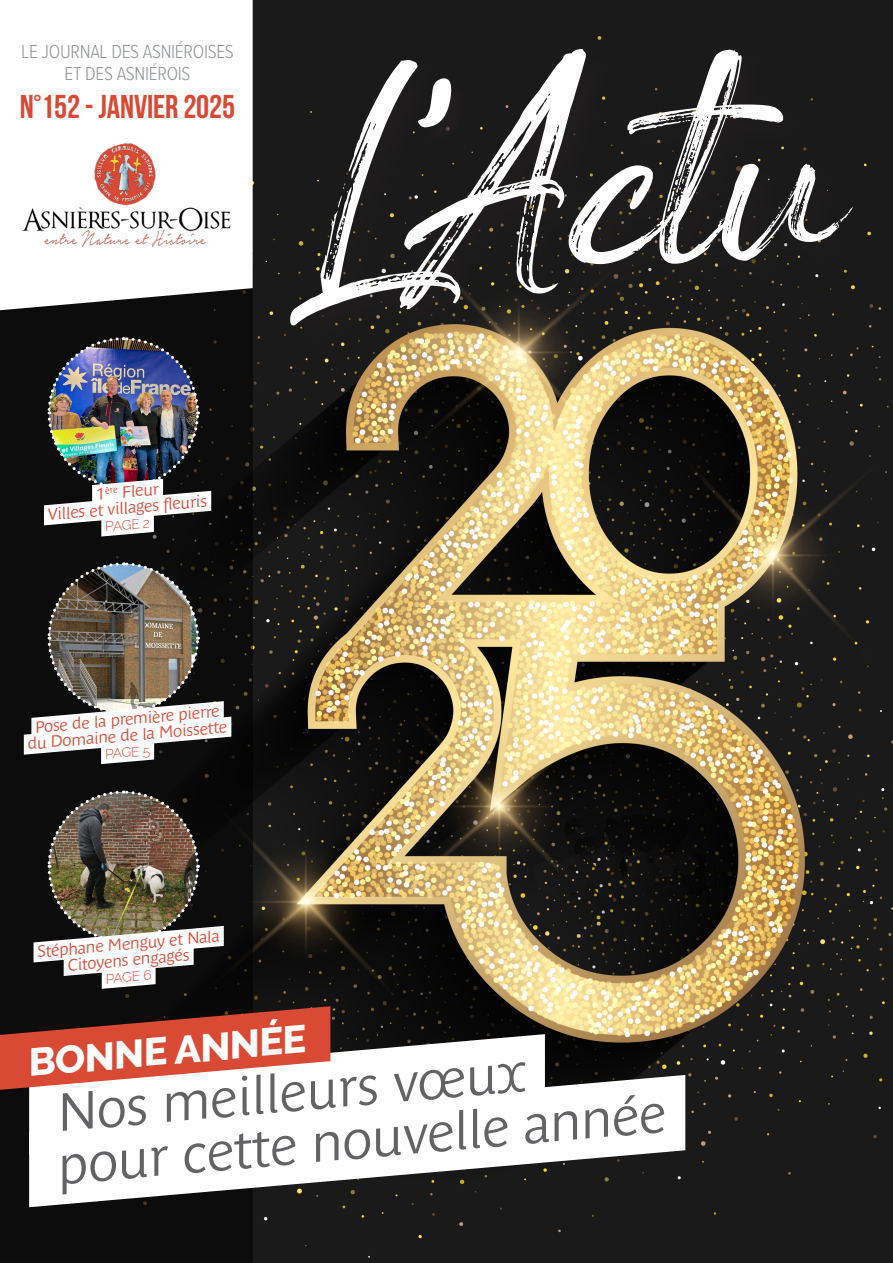
<style>
.page{position:relative;width:893px;height:1263px;background:#fff}
.page>*{position:absolute;margin:0;border:0;box-sizing:border-box;transform-origin:0 0}
.t1{font:52.8px "Parisine Plus Std Gris";color:#636366}
.t2{font:800 38.55px "Raleway";color:#fff}
.t3{font:700 33px "Bebas Neue";letter-spacing:-.005em;color:#d94a35}
.t4{font:300 19.5px "Proxima Nova Cond";letter-spacing:-.015em;color:#939598}
.t5{font:16.05px "Parisine Plus Std Gris";color:#d94a35}
.t6{font:300 13.35px "Raleway";color:#d94a35}
</style>
<div class="page">
<img style="left:253px;top:0;width:640px;height:1263px">
<div style="left:0;top:268px;width:253px;height:995px;background:#0c0c0c"></div>
<svg style="left:0;top:0;width:253px;height:310px"></svg>
<img style="left:16px;top:140px;width:225px;height:111px">
<svg style="left:253px;top:990px;width:367px;height:41px;background:#534c39"></svg>
<svg style="left:29px;top:1031px;width:731px;height:220px"></svg>
<svg style="left:0;top:1006px;width:330px;height:84px"></svg>
<svg style="left:274px;top:33px;width:612px;height:329px;background:#363228"></svg>
<svg style="left:400px;top:49px;width:186px;height:260px;fill:#1b1b1b"></svg>
<svg style="left:569px;top:50px;width:284px;height:214px"></svg>
<div style="left:421px;top:81px;width:49px;height:65px;background:#1a1a1a"></div>
<svg style="left:290px;top:60px;width:170px;height:265px"></svg>
<svg style="left:23px;top:561px;width:228px;height:215px"></svg>
<img style="left:33px;top:790px;width:210px;height:208px">
<img style="left:44px;top:337px;width:187px;height:209px">
<p class="t4" style="left:21px;top:37px;width:214px">LE JOURNAL DES ASNIÉROISES</p>
<p class="t4" style="left:65px;top:59px;width:127px">ET DES ASNIÉROIS</p>
<p class="t3" style="left:20px;top:88px;width:217px">N°152 - JANVIER 2025</p>
<p class="t5" style="left:95px;top:485px;width:65px;rotate:-5deg">1<sup>ère</sup> Fleur</p>
<p class="t5" style="left:47px;top:505px;width:161px;rotate:-5deg">Villes et villages fl euris</p>
<p class="t6" style="left:104px;top:519px;width:46px;rotate:-5deg">PAGE 2</p>
<p class="t5" style="left:34px;top:718px;width:187px;rotate:-5deg">Pose de la première pierre</p>
<p class="t5" style="left:27px;top:735px;width:202px;rotate:-5deg">du Domaine de la Moissette</p>
<p class="t6" style="left:104px;top:746px;width:47px;rotate:-5deg">PAGE 5</p>
<p class="t5" style="left:36px;top:942px;width:184px;rotate:-5deg">Stéphane Menguy et Nala</p>
<p class="t5" style="left:66px;top:956px;width:124px;rotate:-5deg">Citoyens engagés</p>
<p class="t6" style="left:105px;top:971px;width:48px;rotate:-5deg">PAGE 6</p>
<p class="t2" style="left:26px;top:1041px;width:280px;rotate:-5deg">BONNE ANNÉE</p>
<p class="t1" style="left:54px;top:1083px;width:472px;rotate:-5deg">Nos meilleurs vœux</p>
<p class="t1" style="left:54px;top:1136px;width:613px;rotate:-5deg">pour cette nouvelle année</p>
</div>
